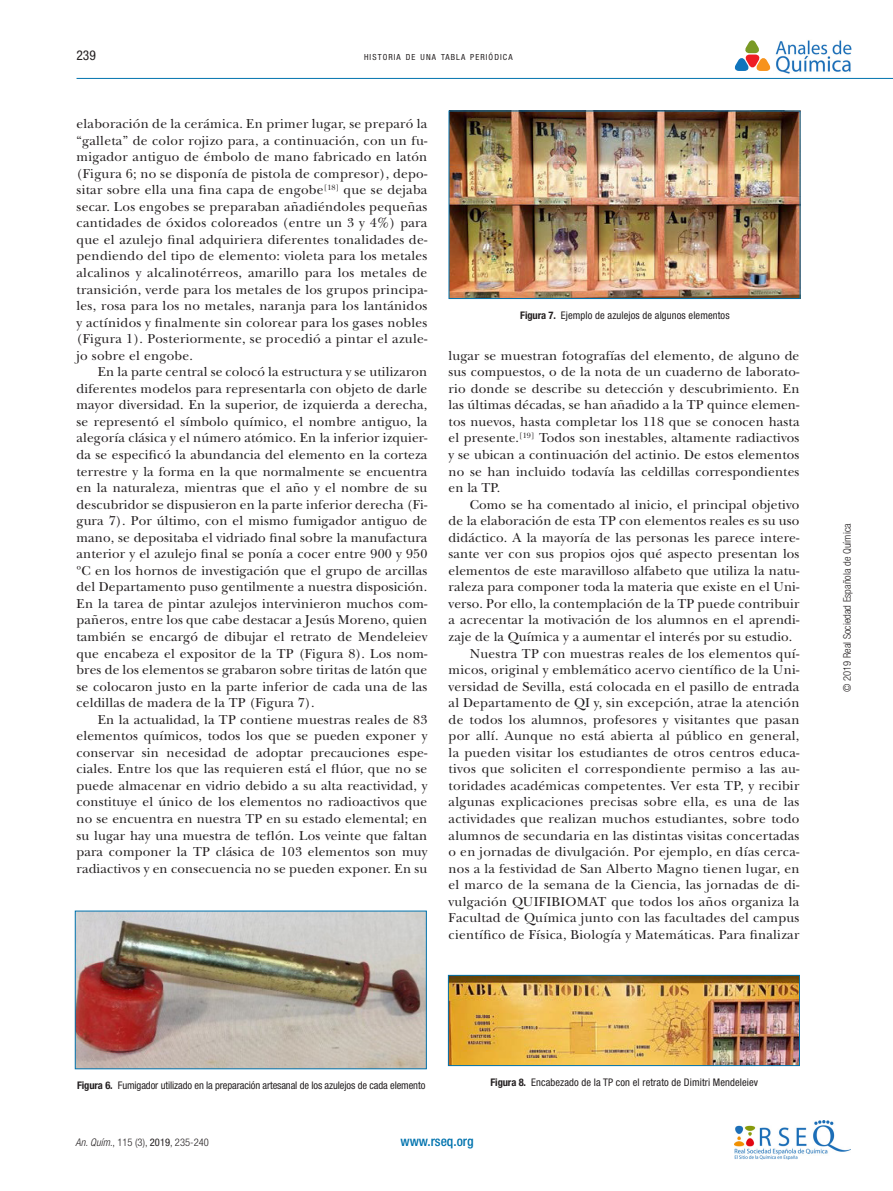
<style>
.page{position:relative;width:893px;height:1191px;background:#fff}
.page>*{position:absolute;margin:0;border:0;box-sizing:border-box;transform-origin:0 0}
.texto_corrido{font:13.5px/16.5px "New Baskerville Std";letter-spacing:.01em;color:#231f20;text-align:justify}
.t1{font:500 condensed 13.5px "Helvetica Neue LT Std";color:#0073ae}
.t2{font:condensed 13.5px "Helvetica Neue LT Std";color:#231f20}
.figurasytablas_pies{font:condensed 10.5px "Helvetica Neue LT Std";letter-spacing:.01em;color:#231f20}
.figurasytablas_pies-2{font:condensed 10.5px "Helvetica Neue LT Std";letter-spacing:-.01em;color:#231f20}
.t3{font:300 condensed 10.5px "Helvetica Neue LT Std";letter-spacing:.005em;color:#231f20}
.t4{font:condensed 8.4px "Helvetica Neue LT Std";letter-spacing:.13em;color:#231f20}
.s1{font-weight:700}
.s2{font-style:italic}
.s3{font-weight:400}
</style>
<div class="page">
<img style="left:775px;top:40px;width:76px;height:34px">
<svg style="left:735px;top:40px;width:35px;height:31px"></svg>
<hr style="left:77px;top:78px;width:816px;height:1px;background:#0073ae">
<img style="left:734px;top:1120px;width:117px;height:39px">
<img style="left:77px;top:912px;width:348px;height:155px">
<div style="left:75px;top:910px;width:352px;height:159px;border:1px solid #0073ae"></div>
<img style="left:451px;top:113px;width:347px;height:184px">
<div style="left:449px;top:111px;width:351px;height:188px;border:1px solid #0073ae"></div>
<img style="left:450px;top:977px;width:348px;height:87px">
<div style="left:448px;top:975px;width:352px;height:91px;border:1px solid #0073ae"></div>
<p class="t2" style="left:76px;top:48px;width:21px">239</p>
<p class="t4" style="left:364px;top:52px;width:150px">HISTORIA DE UNA TABLA PERIÓDICA</p>
<p class="texto_corrido" style="left:77px;top:115px;width:352px">elaboración de la cerámica. En primer lugar, se preparó la “galleta” de color rojizo para, a continuación, con un fu&shy;migador antiguo de émbolo de mano fabricado en latón (Figura 6; no se disponía de pistola de compresor), depo&shy;sitar sobre ella una fina capa de engobe<sup>[18]</sup> que se dejaba secar. Los engobes se preparaban añadiéndoles pequeñas cantidades de óxidos coloreados (entre un 3 y 4%) para que el azulejo final adquiriera diferentes tonalidades de&shy;pendiendo del tipo de elemento: violeta para los metales alcalinos y alcalinotérreos, amarillo para los metales de transición, verde para los metales de los grupos principa&shy;les, rosa para los no metales, naranja para los lantánidos y actínidos y finalmente sin colorear para los gases nobles (Figura 1). Posteriormente, se procedió a pintar el azule&shy;jo sobre el engobe.</p>
<p class="texto_corrido" style="left:77px;top:364px;width:352px;text-indent:21px">En la parte central se colocó la estructura y se utilizaron diferentes modelos para representarla con objeto de darle mayor diversidad. En la superior, de izquierda a derecha, se representó el símbolo químico, el nombre antiguo, la alegoría clásica y el número atómico. En la inferior izquier&shy;da se especificó la abundancia del elemento en la corteza terrestre y la forma en la que normalmente se encuentra en la naturaleza, mientras que el año y el nombre de su descubridor se dispusieron en la parte inferior derecha (Fi&shy;gura 7). Por último, con el mismo fumigador antiguo de mano, se depositaba el vidriado final sobre la manufactura anterior y el azulejo final se ponía a cocer entre 900 y 950 ºC en los hornos de investigación que el grupo de arcillas del Departamento puso gentilmente a nuestra disposición.<br>En la tarea de pintar azulejos intervinieron muchos com&shy;pañeros, entre los que cabe destacar a Jesús Moreno, quien también se encargó de dibujar el retrato de Mendeleiev que encabeza el expositor de la TP (Figura 8). Los nom&shy;bres de los elementos se grabaron sobre tiritas de latón que se colocaron justo en la parte inferior de cada una de las celdillas de madera de la TP (Figura 7).</p>
<p class="texto_corrido" style="left:77px;top:711px;width:352px;text-indent:21px">En la actualidad, la TP contiene muestras reales de 83 elementos químicos, todos los que se pueden exponer y conservar sin necesidad de adoptar precauciones espe&shy;ciales. Entre los que las requieren está el flúor, que no se puede almacenar en vidrio debido a su alta reactividad, y constituye el único de los elementos no radioactivos que no se encuentra en nuestra TP en su estado elemental; en su lugar hay una muestra de teflón. Los veinte que faltan para componer la TP clásica de 103 elementos son muy radiactivos y en consecuencia no se pueden exponer. En su</p>
<p class="figurasytablas_pies" style="left:520px;top:309px;width:211px"><span class="s1">Figura 7.</span> Ejemplo de azulejos de algunos elementos</p>
<p class="texto_corrido" style="left:449px;top:347px;width:352px">lugar se muestran fotografías del elemento, de alguno de sus compuestos, o de la nota de un cuaderno de laborato&shy;rio donde se describe su detección y descubrimiento. En las últimas décadas, se han añadido a la TP quince elemen&shy;tos nuevos, hasta completar los 118 que se conocen hasta el presente.<sup>[19]</sup> Todos son inestables, altamente radiactivos y se ubican a continuación del actinio. De estos elementos no se han incluido todavía las celdillas correspondientes en la TP.</p>
<p class="texto_corrido" style="left:449px;top:496px;width:352px;text-indent:21px">Como se ha comentado al inicio, el principal objetivo de la elaboración de esta TP con elementos reales es su uso didáctico. A la mayoría de las personas les parece intere&shy;sante ver con sus propios ojos qué aspecto presentan los elementos de este maravilloso alfabeto que utiliza la natu&shy;raleza para componer toda la materia que existe en el Uni&shy;verso. Por ello, la contemplación de la TP puede contribuir a acrecentar la motivación de los alumnos en el aprendi&shy;zaje de la Química y a aumentar el interés por su estudio.</p>
<p class="texto_corrido" style="left:449px;top:645px;width:352px;text-indent:21px">Nuestra TP con muestras reales de los elementos quí&shy;micos, original y emblemático acervo científico de la Uni&shy;versidad de Sevilla, está colocada en el pasillo de entrada al Departamento de QI y, sin excepción, atrae la atención de todos los alumnos, profesores y visitantes que pasan por allí. Aunque no está abierta al público en general, la pueden visitar los estudiantes de otros centros educa&shy;tivos que soliciten el correspondiente permiso a las au&shy;toridades académicas competentes. Ver esta TP, y recibir algunas explicaciones precisas sobre ella, es una de las actividades que realizan muchos estudiantes, sobre todo alumnos de secundaria en las distintas visitas concertadas o en jornadas de divulgación. Por ejemplo, en días cerca&shy;nos a la festividad de San Alberto Magno tienen lugar, en el marco de la semana de la Ciencia, las jornadas de di&shy;vulgación QUIFIBIOMAT que todos los años organiza la Facultad de Química junto con las facultades del campus científico de Física, Biología y Matemáticas. Para finalizar</p>
<p class="t3" style="left:841px;top:692px;width:170px;rotate:-90deg">© 2019 Real Sociedad Española de Química</p>
<p class="figurasytablas_pies-2" style="left:77px;top:1079px;width:350px"><span class="s1">Figura 6.</span> Fumigador utilizado en la preparación artesanal de los azulejos de cada elemento</p>
<p class="figurasytablas_pies" style="left:490px;top:1076px;width:269px"><span class="s1">Figura 8.</span> Encabezado de la TP con el retrato de Dimitri Mendeleiev</p>
<p class="t3" style="left:75px;top:1136px;width:135px"><span class="s2">An. Quím</span>., 115 (3), <span class="s3">2019</span>, 235-240</p>
<p class="t1" style="left:400px;top:1133px;width:75px">www.rseq.org</p>
</div>
